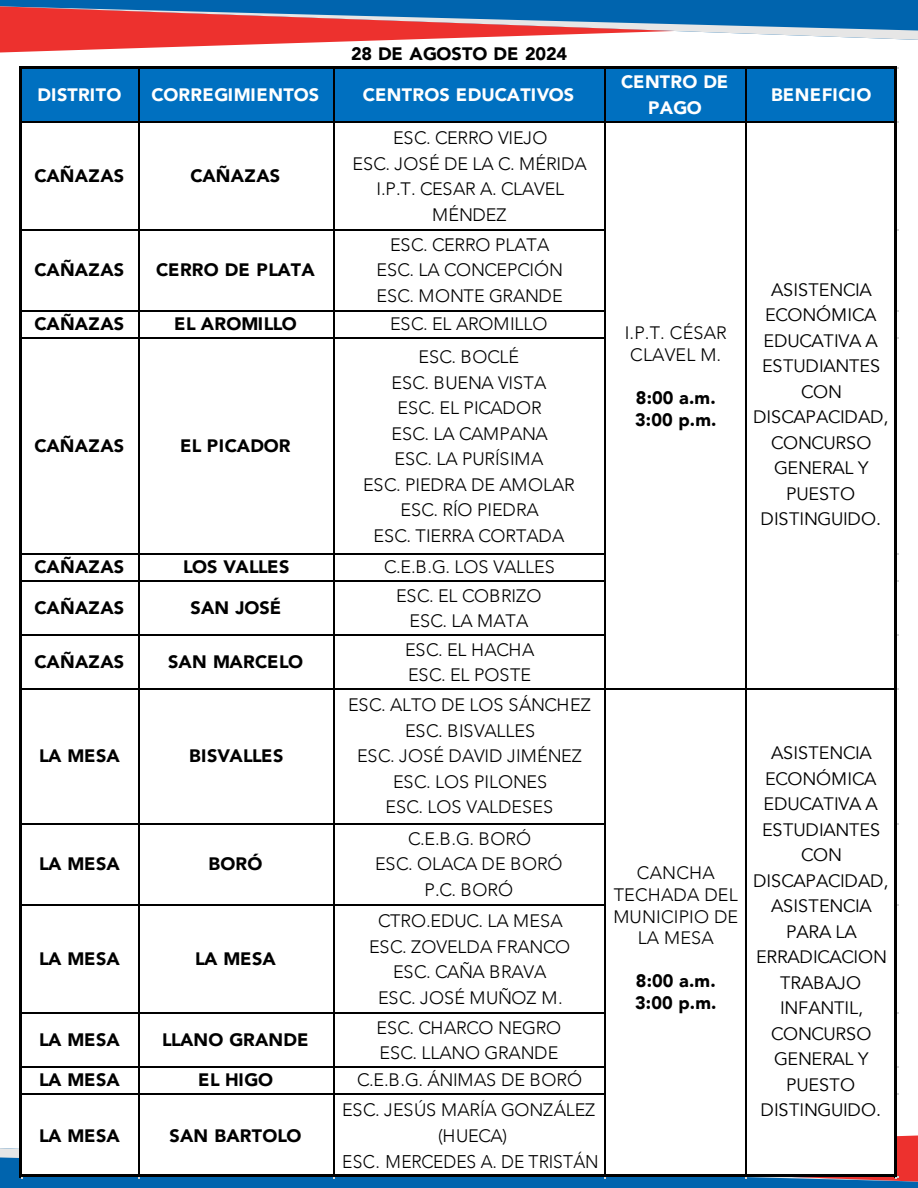
<style>
.page{position:relative;width:918px;height:1188px;background:#fff}
.page>*{position:absolute;margin:0;border:0;box-sizing:border-box;transform-origin:0 0}
.t1{font:300 18.3px "Avenir";color:#000;scale:.95 1}
.t2{font:300 18px/25.5px "Avenir";color:#000;text-align:center}
.t3{font:18px/25.5px "Avenir";letter-spacing:-.015em;color:#000;text-align:center}
.t4{font:900 18px/21.6px "Avenir";letter-spacing:.01em;color:#000}
.t5{font:900 18px/25.5px "Avenir";letter-spacing:.01em;color:#fff;text-align:center}
.t6{font:900 18px "Avenir";letter-spacing:-.01em;color:#000}
.t7{font:900 18px "Avenir";letter-spacing:-.035em;color:#000}
</style>
<div class="page">
<svg style="left:0;top:0;width:918px;height:52px"></svg>
<div style="left:21px;top:68px;width:876px;height:55px;background:#0070c0"></div>
<hr style="left:22px;top:66px;width:875px;height:3px;background:#000">
<hr style="left:22px;top:122px;width:872px;height:1px;background:#000">
<hr style="left:22px;top:230px;width:584px;height:1px;background:#000">
<hr style="left:22px;top:310px;width:584px;height:2px;background:#000">
<hr style="left:22px;top:338px;width:584px;height:1px;background:#000">
<hr style="left:22px;top:554px;width:584px;height:1px;background:#000">
<hr style="left:22px;top:580px;width:584px;height:2px;background:#000">
<hr style="left:22px;top:634px;width:584px;height:2px;background:#000">
<hr style="left:22px;top:688px;width:872px;height:2px;background:#000">
<hr style="left:22px;top:824px;width:584px;height:1px;background:#000">
<hr style="left:22px;top:904px;width:584px;height:2px;background:#000">
<hr style="left:22px;top:1012px;width:584px;height:2px;background:#000">
<hr style="left:22px;top:1066px;width:584px;height:2px;background:#000">
<hr style="left:22px;top:1094px;width:584px;height:1px;background:#000">
<hr style="left:20px;top:66px;width:2px;height:1112px;background:#000">
<hr style="left:138px;top:69px;width:2px;height:1105px;background:#000">
<hr style="left:333px;top:69px;width:1px;height:1105px;background:#000">
<hr style="left:604px;top:69px;width:2px;height:1105px;background:#000">
<hr style="left:746px;top:69px;width:1px;height:1105px;background:#000">
<hr style="left:894px;top:69px;width:3px;height:1109px;background:#000">
<svg style="left:0;top:1135px;width:918px;height:53px"></svg>
<p class="t6" style="left:351px;top:38px;width:218px">28 DE AGOSTO DE 2024</p>
<p class="t5" style="left:38px;top:81px;width:85px">DISTRITO</p>
<p class="t5" style="left:151px;top:81px;width:169px">CORREGIMIENTOS</p>
<p class="t5" style="left:363px;top:81px;width:213px">CENTROS EDUCATIVOS</p>
<p class="t4" style="left:34px;top:164px;width:91px">CAÑAZAS</p>
<p class="t4" style="left:191px;top:164px;width:91px">CAÑAZAS</p>
<p class="t4" style="left:35px;top:258px;width:91px">CAÑAZAS</p>
<p class="t4" style="left:156px;top:258px;width:160px">CERRO DE PLATA</p>
<p class="t2" style="left:353px;top:125px;width:236px">ESC. CERRO VIEJO<br>ESC. JOSÉ DE LA C. MÉRIDA<br>I.P.T. CESAR A. CLAVEL<br>MÉNDEZ</p>
<p class="t2" style="left:377px;top:232px;width:188px">ESC. CERRO PLATA<br>ESC. LA CONCEPCIÓN<br>ESC. MONTE GRANDE</p>
<p class="t4" style="left:35px;top:312px;width:91px">CAÑAZAS</p>
<p class="t4" style="left:174px;top:312px;width:124px">EL AROMILLO</p>
<p class="t2" style="left:390px;top:311px;width:159px">ESC. EL AROMILLO</p>
<p class="t4" style="left:35px;top:434px;width:91px">CAÑAZAS</p>
<p class="t4" style="left:180px;top:434px;width:112px">EL PICADOR</p>
<p class="t2" style="left:363px;top:344px;width:213px">ESC. BOCLÉ<br>ESC. BUENA VISTA<br>ESC. EL PICADOR<br>ESC. LA CAMPANA<br>ESC. LA PURÍSIMA<br>ESC. PIEDRA DE AMOLAR<br>ESC. RÍO PIEDRA<br>ESC. TIERRA CORTADA</p>
<p class="t4" style="left:35px;top:555px;width:91px">CAÑAZAS</p>
<p class="t7" style="left:183px;top:551px;width:108px">LOS VALLES</p>
<p class="t2" style="left:384px;top:554px;width:172px">C.E.B.G. LOS VALLES</p>
<p class="t4" style="left:35px;top:596px;width:91px">CAÑAZAS</p>
<p class="t4" style="left:191px;top:596px;width:92px">SAN JOSÉ</p>
<p class="t2" style="left:396px;top:583px;width:147px">ESC. EL COBRIZO<br>ESC. LA MATA</p>
<p class="t4" style="left:35px;top:650px;width:91px">CAÑAZAS</p>
<p class="t4" style="left:168px;top:650px;width:136px">SAN MARCELO</p>
<p class="t2" style="left:405px;top:637px;width:131px;text-align:left">ESC. EL HACHA<br>ESC. EL POSTE</p>
<p class="t4" style="left:39px;top:744px;width:82px">LA MESA</p>
<p class="t4" style="left:189px;top:744px;width:96px">BISVALLES</p>
<p class="t4" style="left:39px;top:852px;width:82px">LA MESA</p>
<p class="t4" style="left:209px;top:852px;width:55px">BORÓ</p>
<p class="t4" style="left:39px;top:947px;width:82px">LA MESA</p>
<p class="t4" style="left:195px;top:947px;width:82px">LA MESA</p>
<p class="t4" style="left:39px;top:1028px;width:82px">LA MESA</p>
<p class="t4" style="left:162px;top:1028px;width:148px">LLANO GRANDE</p>
<p class="t2" style="left:348px;top:692px;width:244px">ESC. ALTO DE LOS SÁNCHEZ<br>ESC. BISVALLES<br>ESC. JOSÉ DAVID JIMÉNEZ<br>ESC. LOS PILONES<br>ESC. LOS VALDESES</p>
<p class="t2" style="left:375px;top:826px;width:189px">C.E.B.G. BORÓ<br>ESC. OLACA DE BORÓ<br>P.C. BORÓ</p>
<p class="t2" style="left:369px;top:908px;width:203px">CTRO.EDUC. LA MESA<br>ESC. ZOVELDA FRANCO<br>ESC. CAÑA BRAVA<br>ESC. JOSÉ MUÑOZ M.</p>
<p class="t2" style="left:377px;top:1015px;width:186px;text-align:left">ESC. CHARCO NEGRO<br>ESC. LLANO GRANDE</p>
<p class="t4" style="left:39px;top:1068px;width:82px">LA MESA</p>
<p class="t4" style="left:198px;top:1068px;width:76px">EL HIGO</p>
<p class="t2" style="left:357px;top:1067px;width:227px">C.E.B.G. ÁNIMAS DE BORÓ</p>
<p class="t4" style="left:39px;top:1124px;width:82px">LA MESA</p>
<p class="t4" style="left:170px;top:1124px;width:133px">SAN BARTOLO</p>
<p class="t2" style="left:342px;top:1097px;width:255px">ESC. JESÚS MARÍA GONZÁLEZ (HUECA)</p>
<p class="t1" style="left:342px;top:1151px;width:272px">ESC. MERCEDES A. DE TRISTÁN</p>
<p class="t5" style="left:621px;top:69px;width:109px">CENTRO DE<br>PAGO</p>
<p class="t5" style="left:771px;top:81px;width:102px">BENEFICIO</p>
<p class="t2" style="left:625px;top:322px;width:104px;line-height:21.6px">I.P.T. CÉSAR<br>CLAVEL M.</p>
<p class="t4" style="left:635px;top:387px;width:83px">8:00 a.m.<br>3:00 p.m.</p>
<p class="t3" style="left:753px;top:277px;width:137px">ASISTENCIA<br>ECONÓMICA<br>EDUCATIVA A<br>ESTUDIANTES<br>CON<br>DISCAPACIDAD,<br>CONCURSO<br>GENERAL Y<br>PUESTO<br>DISTINGUIDO.</p>
<p class="t2" style="left:613px;top:862px;width:126px;line-height:21.6px">CANCHA<br>TECHADA DEL<br>MUNICIPIO DE<br>LA MESA</p>
<p class="t4" style="left:635px;top:970px;width:83px">8:00 a.m.<br>3:00 p.m.</p>
<p class="t3" style="left:753px;top:740px;width:137px">ASISTENCIA<br>ECONÓMICA<br>EDUCATIVA A<br>ESTUDIANTES<br>CON<br>DISCAPACIDAD,<br>ASISTENCIA<br>PARA LA<br>ERRADICACION<br>TRABAJO<br>INFANTIL,<br>CONCURSO<br>GENERAL Y<br>PUESTO<br>DISTINGUIDO.</p>
</div>
